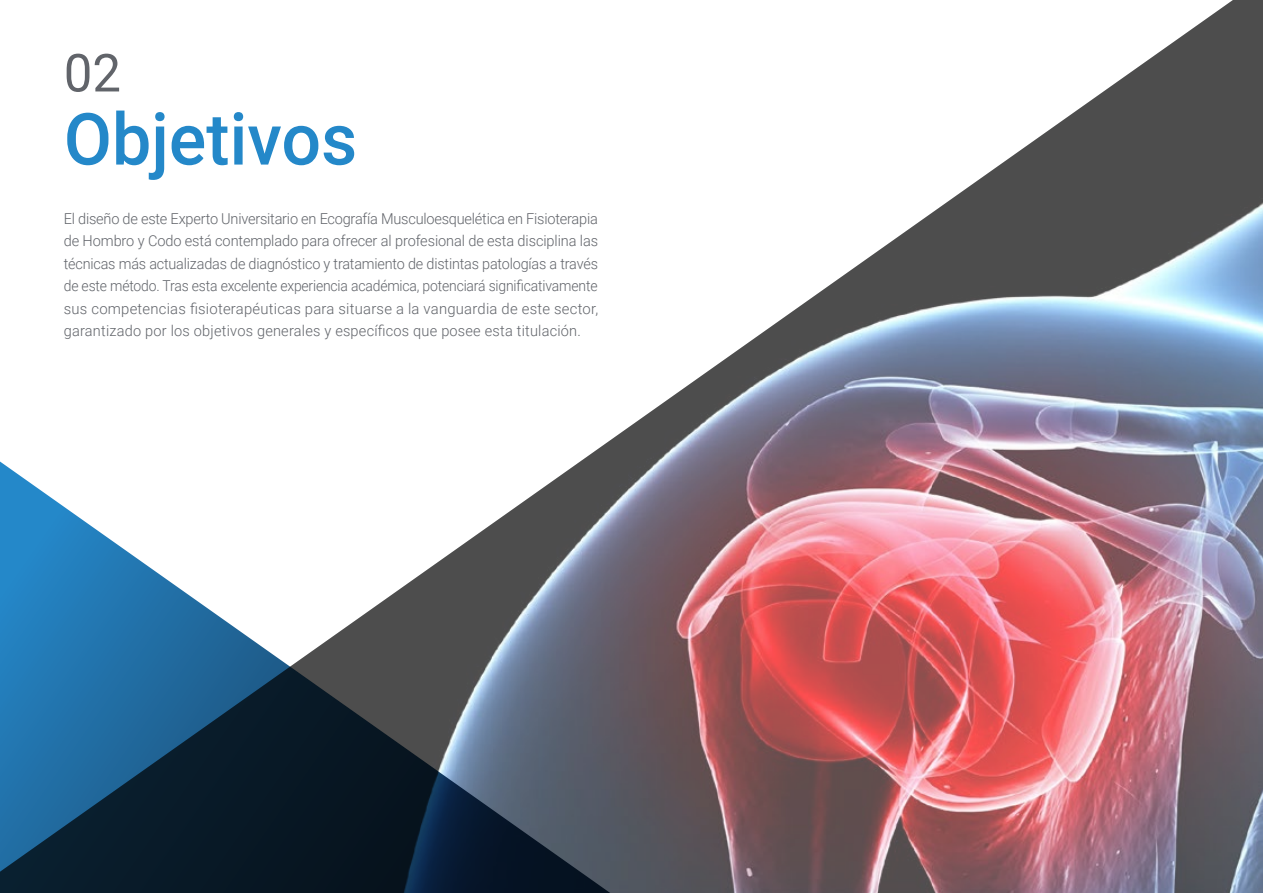
<style>
.page{position:relative;width:1263px;height:893px;background:#fff}
.page>*{position:absolute;margin:0;border:0;box-sizing:border-box;transform-origin:0 0}
.t1{font:500 72px "Roboto";color:#2488c9}
.t2{font:52.5px "Roboto";color:#61646a}
.t3{font:300 15px/22.5px "Roboto";letter-spacing:.015em;color:#61646a;text-align:justify}
</style>
<div class="page">
<img style="left:602px;top:0;width:661px;height:893px">
<svg style="left:0;top:446px;width:640px;height:447px"></svg>
<h2 class="t2" style="left:64px;top:36px;width:59px">02</h2>
<h1 class="t1" style="left:64px;top:89px;width:295px">Objetivos</h1>
<p class="t3" style="left:64px;top:207px;width:536px">El diseño de este Experto Universitario en Ecografía Musculoesquelética en Fisioterapia de Hombro y Codo está contemplado para ofrecer al profesional de esta disciplina las técnicas más actualizadas de diagnóstico y tratamiento de distintas patologías a través de este método. Tras esta excelente experiencia académica, potenciará significativamente sus competencias fisioterapéuticas para situarse a la vanguardia de este sector, garantizado por los objetivos generales y específicos que posee esta titulación.</p>
</div>
